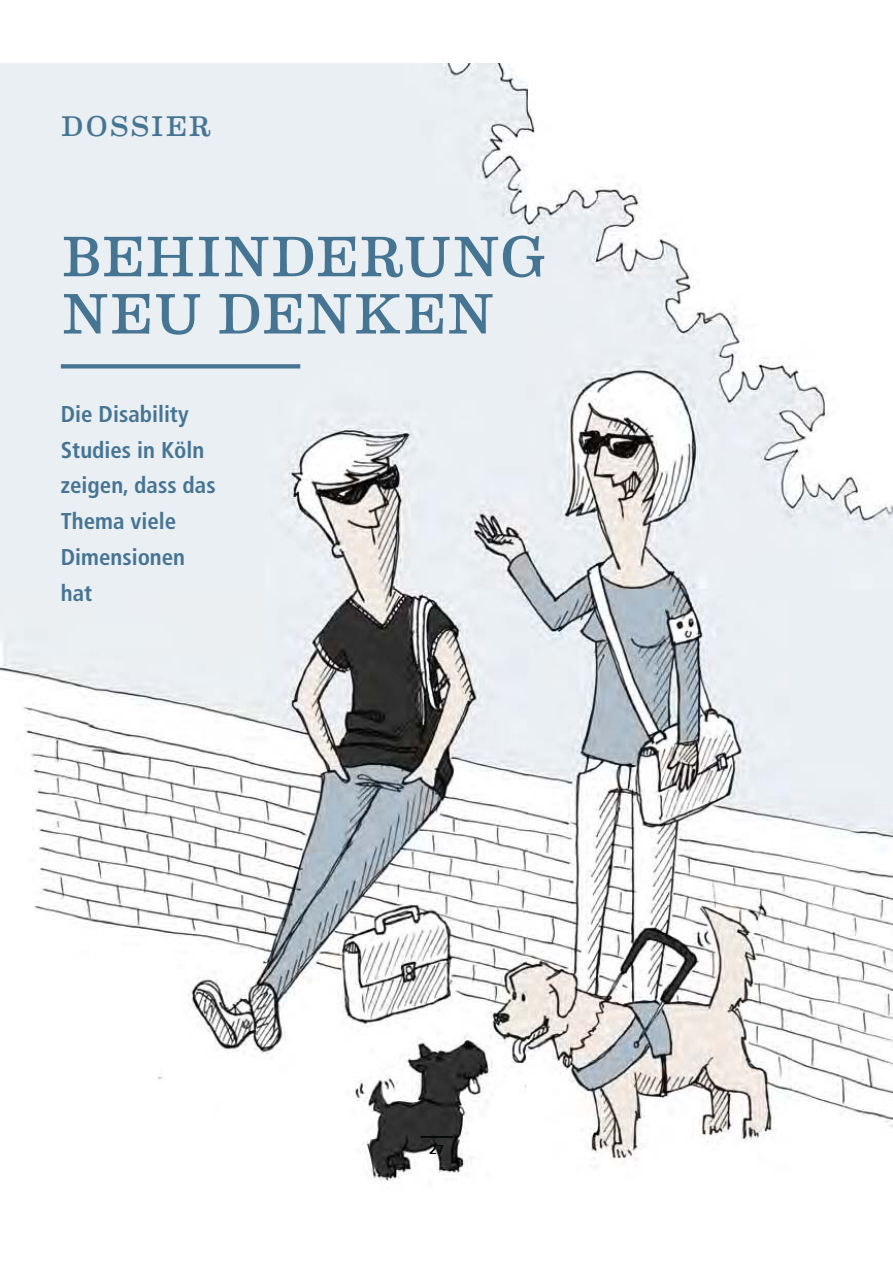
<style>
.page{position:relative;width:893px;height:1263px;background:#fff}
.page>*{position:absolute;margin:0;border:0;box-sizing:border-box;transform-origin:0 0}
.t1{font:57.3px/57.3px "Eames Century Modern";letter-spacing:.015em;color:#467593}
.t2{font:28.65px "Eames Century Modern";letter-spacing:.075em;color:#467593}
.t3{font:700 condensed 22.95px/35.7px "Frutiger";color:#467593}
.t4{font:12.9px "Frutiger";color:#040809}
</style>
<div class="page">
<img style="left:0;top:63px;width:893px;height:1118px">
<div style="left:61px;top:364px;width:239px;height:5px;background:#467593"></div>
<hr style="left:421px;top:1136px;width:32px;height:2px;background:#040809">
<p class="t2" style="left:61px;top:117px;width:151px">DOSSIER</p>
<h1 class="t1" style="left:62px;top:236px;width:486px">BEHINDERUNG<br>NEU DENKEN</h1>
<p class="t3" style="left:61px;top:398px;width:156px">Die Disability<br>Studies in Köln zeigen, dass das<br>Thema viele<br>Dimensionen hat</p>
<p class="t4" style="left:429px;top:1144px;width:16px">27</p>
</div>
